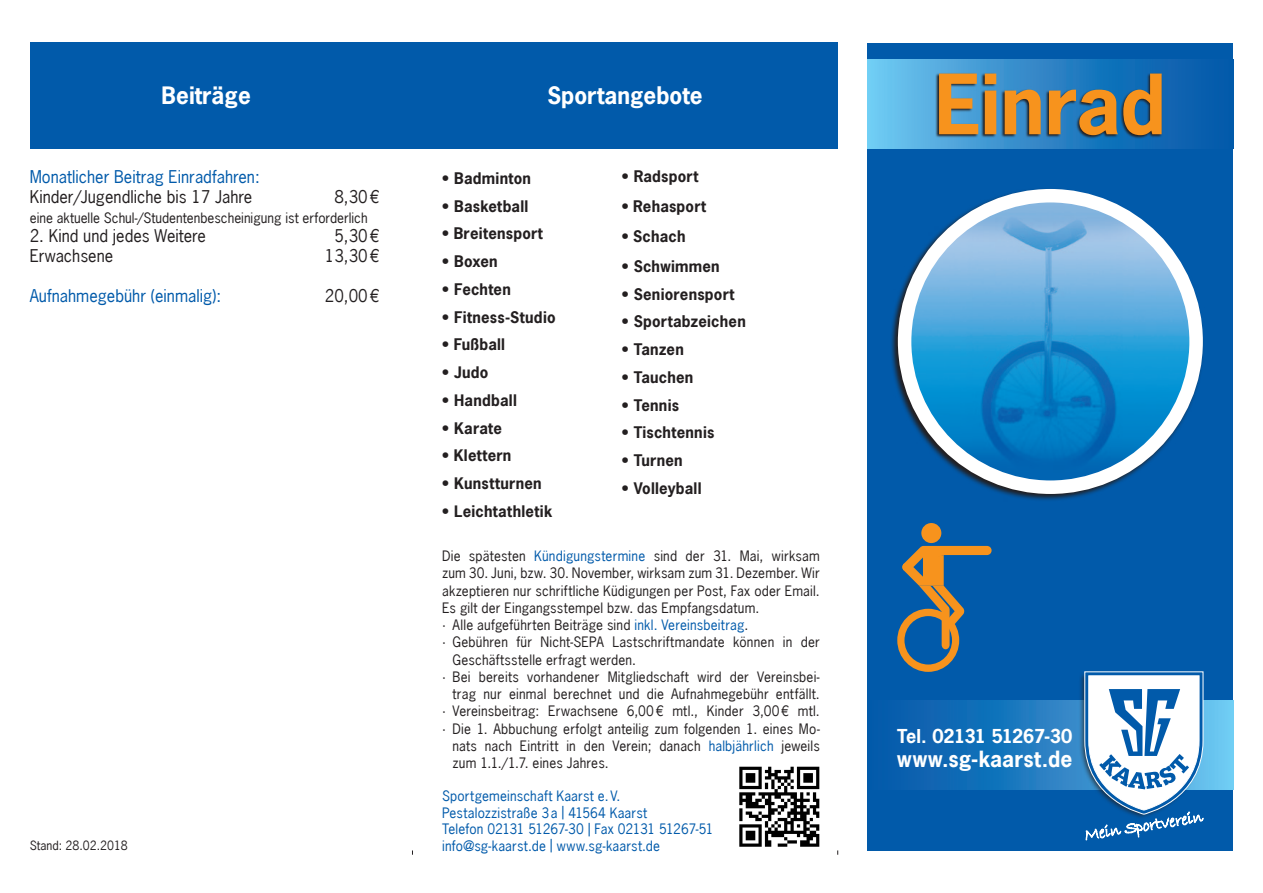
<style>
.page{position:relative;width:1263px;height:893px;background:#fff}
.page>*{position:absolute;margin:0;border:0;box-sizing:border-box;transform-origin:0 0}
.t1{font:700 78px "News Gothic LT";letter-spacing:-.01em;color:#f7931d}
.t2{font:700 22.5px "News Gothic LT";color:#fff}
.t3{font:700 21px "News Gothic LT";letter-spacing:.01em;color:#fff}
.t4{font:700 18px "News Gothic LT";letter-spacing:-.045em;color:#fff}
.t5{font:16.5px "News Gothic LT";color:#231f20}
.t6{font:16.5px "News Gothic LT";color:#015aaa}
.t7{font:700 15px "News Gothic LT";letter-spacing:.015em;color:#231f20}
.t8{font:13.5px/17.2px "News Gothic LT";letter-spacing:.015em;color:#231f20;text-align:justify}
.t9{font:13.5px/16.5px "News Gothic LT";letter-spacing:.01em;color:#015aaa}
.t10{font:12px "News Gothic LT";color:#231f20}
.s1{color:#015aaa}
</style>
<div class="page">
<div style="left:30px;top:43px;width:808px;height:106px;background:#015aaa"></div>
<div style="left:867px;top:43px;width:366px;height:807px;background:#015aaa"></div>
<svg style="left:867px;top:60px;width:327px;height:89px"></svg>
<svg style="left:908px;top:701px;width:325px;height:89px"></svg>
<svg style="left:891px;top:189px;width:312px;height:311px"></svg>
<img style="left:904px;top:196px;width:292px;height:291px;border-radius:146px">
<div style="left:898px;top:189px;width:305px;height:305px;border:14px solid #fff;border-radius:50%"></div>
<div style="left:1078px;top:672px;width:124px;height:147px;background:#231f20;opacity:.75"></div>
<svg style="left:1084px;top:671px;width:120px;height:170px"></svg>
<svg style="left:935px;top:73px;width:228px;height:66px;background:#27587d"></svg>
<div style="left:736px;top:763px;width:86px;height:87px;background:linear-gradient(to right,#fff,#fff)"></div>
<svg style="left:739px;top:767px;width:80px;height:80px"></svg>
<div style="left:921px;top:523px;width:20px;height:20px;background:#f7931d;border-radius:50%"></div>
<svg style="left:897px;top:546px;width:94px;height:126px"></svg>
<p class="t2" style="left:162px;top:81px;width:91px">Beiträge</p>
<p class="t2" style="left:547px;top:81px;width:157px">Sportangebote</p>
<p class="t6" style="left:30px;top:166px;width:231px">Monatlicher Beitrag Einradfahren:</p>
<p class="t5" style="left:30px;top:186px;width:224px">Kinder/Jugendliche bis 17 Jahre</p>
<p class="t5" style="left:334px;top:186px;width:46px">8,30€</p>
<p class="t8" style="left:30px;top:209px;width:339px">eine aktuelle Schul-/Studentenbescheinigung ist erforderlich</p>
<p class="t5" style="left:30px;top:225px;width:178px">2. Kind und jedes Weitere</p>
<p class="t5" style="left:334px;top:225px;width:46px">5,30€</p>
<p class="t5" style="left:30px;top:245px;width:85px">Erwachsene</p>
<p class="t5" style="left:325px;top:245px;width:56px">13,30€</p>
<p class="t6" style="left:30px;top:285px;width:193px">Aufnahmegebühr (einmalig):</p>
<p class="t5" style="left:325px;top:285px;width:56px">20,00€</p>
<p class="t7" style="left:442px;top:168px;width:90px">• Badminton</p>
<p class="t7" style="left:442px;top:196px;width:88px">• Basketball</p>
<p class="t7" style="left:442px;top:224px;width:102px">• Breitensport</p>
<p class="t7" style="left:442px;top:252px;width:57px">• Boxen</p>
<p class="t7" style="left:442px;top:279px;width:70px">• Fechten</p>
<p class="t7" style="left:442px;top:307px;width:115px">• Fitness-Studio</p>
<p class="t7" style="left:442px;top:335px;width:64px">• Fußball</p>
<p class="t7" style="left:442px;top:363px;width:48px">• Judo</p>
<p class="t7" style="left:442px;top:390px;width:76px">• Handball</p>
<p class="t7" style="left:442px;top:418px;width:61px">• Karate</p>
<p class="t7" style="left:442px;top:446px;width:71px">• Klettern</p>
<p class="t7" style="left:442px;top:474px;width:101px">• Kunstturnen</p>
<p class="t7" style="left:442px;top:501px;width:112px">• Leichtathletik</p>
<p class="t7" style="left:622px;top:166px;width:78px">• Radsport</p>
<p class="t7" style="left:622px;top:196px;width:86px">• Rehasport</p>
<p class="t7" style="left:622px;top:226px;width:65px">• Schach</p>
<p class="t7" style="left:622px;top:256px;width:100px">• Schwimmen</p>
<p class="t7" style="left:622px;top:284px;width:114px">• Seniorensport</p>
<p class="t7" style="left:622px;top:312px;width:126px">• Sportabzeichen</p>
<p class="t7" style="left:622px;top:339px;width:64px">• Tanzen</p>
<p class="t7" style="left:622px;top:367px;width:73px">• Tauchen</p>
<p class="t7" style="left:622px;top:395px;width:59px">• Tennis</p>
<p class="t7" style="left:622px;top:423px;width:94px">• Tischtennis</p>
<p class="t7" style="left:622px;top:450px;width:63px">• Turnen</p>
<p class="t7" style="left:622px;top:478px;width:81px">• Volleyball</p>
<p class="t8" style="left:442px;top:547px;width:379px">Die spätesten <span class="s1">Kündigungstermine</span> sind der 31. Mai, wirksam zum 30. Juni, bzw. 30. November, wirksam zum 31. Dezember. Wir akzeptieren nur schriftliche Küdigungen per Post, Fax oder Email.<br>Es gilt der Eingangsstempel bzw. das Empfangsdatum.</p>
<p class="t8" style="left:442px;top:616px;width:308px">· Alle aufgeführten Beiträge sind <span class="s1">inkl. Vereinsbeitrag</span>.</p>
<p class="t8" style="left:442px;top:633px;width:379px">· Gebühren für Nicht-SEPA Lastschriftmandate können in der</p>
<p class="t8" style="left:452px;top:651px;width:185px">Geschäftsstelle erfragt werden.</p>
<p class="t8" style="left:442px;top:668px;width:379px;text-align:right">· Bei bereits vorhandener Mitgliedschaft wird der Vereinsbei&shy;trag nur einmal berechnet und die Aufnahmegebühr entfällt.</p>
<p class="t8" style="left:442px;top:702px;width:379px">· Vereinsbeitrag: Erwachsene 6,00€ mtl., Kinder 3,00€ mtl.</p>
<p class="t8" style="left:442px;top:720px;width:379px">· Die 1. Abbuchung erfolgt anteilig zum folgenden 1. eines Mo-</p>
<p class="t8" style="left:452px;top:737px;width:369px">nats nach Eintritt in den Verein; danach <span class="s1">halbjährlich</span> jeweils zum 1.1./1.7. eines Jahres.</p>
<p class="t9" style="left:442px;top:788px;width:273px">Sportgemeinschaft Kaarst e.V.<br>Pestalozzistraße 3a | 41564 Kaarst<br>Telefon 02131 51267-30 | Fax 02131 51267-51</p>
<p class="t10" style="left:30px;top:837px;width:100px">Stand: 28.02.2018</p>
<p class="t9" style="left:442px;top:837px;width:220px">info@sg-kaarst.de | www.sg-kaarst.de</p>
<p class="t1" style="left:935px;top:53px;width:232px">Einrad</p>
<p class="t4" style="left:897px;top:724px;width:177px">Tel. 02131 51267-30</p>
<p class="t3" style="left:897px;top:745px;width:177px">www.sg-kaarst.de</p>
</div>
